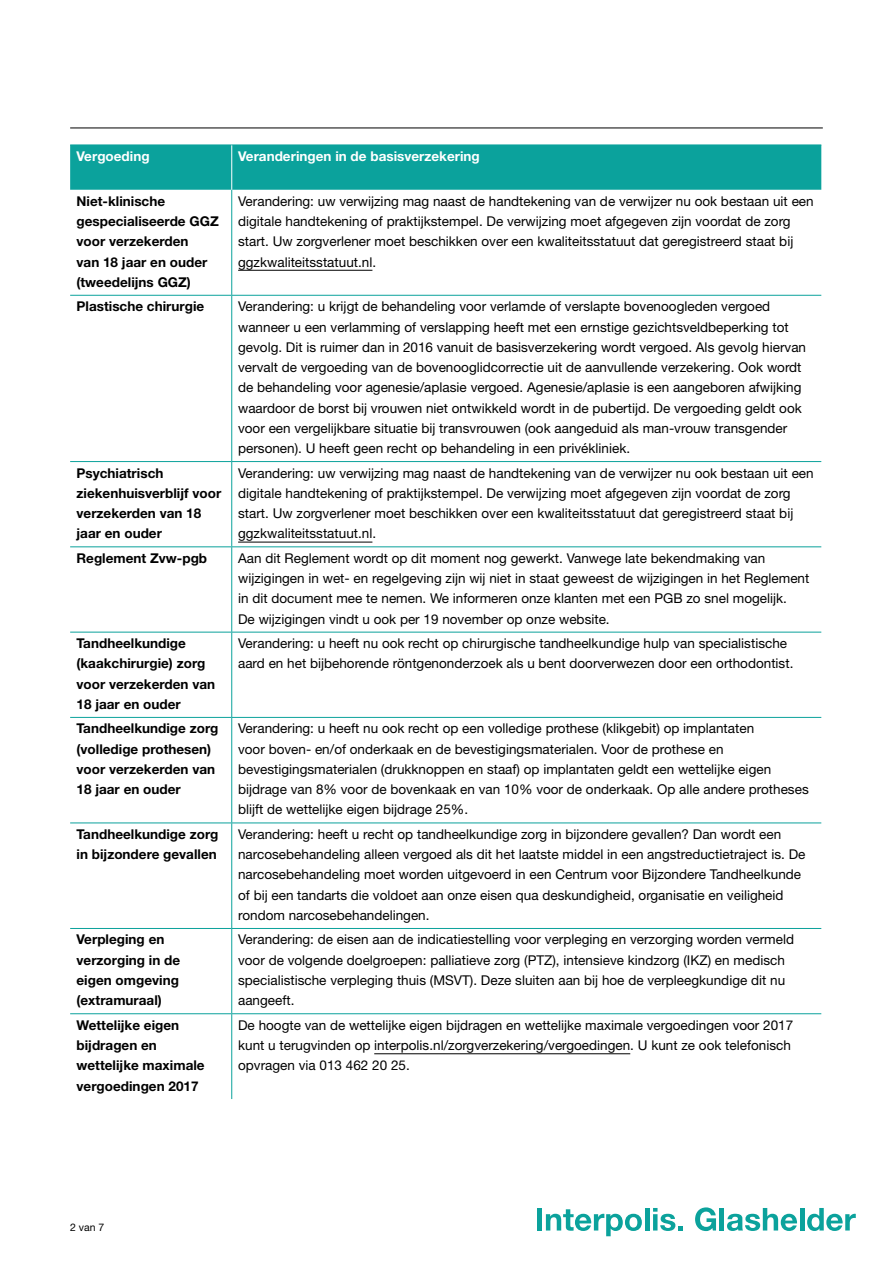
<style>
.page{position:relative;width:893px;height:1263px;background:#fff}
.page>*{position:absolute;margin:0;border:0;box-sizing:border-box;transform-origin:0 0}
.t1{font:13.5px/20.2px "Helvetica Neue LT Std";color:#000}
.t2{font:700 13.5px/20.2px "Helvetica Neue LT Std";color:#000}
.t3{font:700 13.5px "Helvetica Neue LT Std";color:#fff}
.t4{font:10.5px "Helvetica Neue LT Std";color:#000}
</style>
<div class="page">
<hr style="left:70px;top:128px;width:753px;height:1px;background:#000">
<div style="left:537px;top:1208px;width:5px;height:22px;background:#0ba29c"></div>
<svg style="left:546px;top:1209px;width:96px;height:27px"></svg>
<hr style="left:645px;top:1208px;width:4px;height:22px;background:#0ba29c">
<svg style="left:653px;top:1208px;width:30px;height:23px"></svg>
<svg style="left:695px;top:1207px;width:21px;height:24px"></svg>
<hr style="left:720px;top:1208px;width:4px;height:22px;background:#0ba29c">
<svg style="left:727px;top:1208px;width:70px;height:23px"></svg>
<hr style="left:800px;top:1208px;width:4px;height:22px;background:#0ba29c">
<svg style="left:807px;top:1208px;width:49px;height:23px"></svg>
<div style="left:70px;top:146px;width:751px;height:44px;background:#0ba29c"></div>
<hr style="left:70px;top:632px;width:162px;height:1px;background:#0ba29c">
<hr style="left:232px;top:632px;width:589px;height:1px;background:#0ba29c">
<hr style="left:70px;top:145px;width:162px;height:1px;background:#0ba29c">
<hr style="left:232px;top:145px;width:589px;height:1px;background:#0ba29c">
<hr style="left:70px;top:295px;width:162px;height:1px;background:#0ba29c">
<hr style="left:70px;top:461px;width:162px;height:1px;background:#0ba29c">
<hr style="left:70px;top:546px;width:162px;height:1px;background:#0ba29c">
<hr style="left:70px;top:717px;width:162px;height:1px;background:#0ba29c">
<hr style="left:70px;top:822px;width:162px;height:1px;background:#0ba29c">
<hr style="left:70px;top:928px;width:162px;height:1px;background:#0ba29c">
<hr style="left:231px;top:190px;width:1px;height:105px;background:#0ba29c">
<hr style="left:231px;top:296px;width:1px;height:165px;background:#0ba29c">
<hr style="left:231px;top:462px;width:1px;height:84px;background:#0ba29c">
<hr style="left:231px;top:547px;width:1px;height:85px;background:#0ba29c">
<hr style="left:231px;top:632px;width:1px;height:85px;background:#0ba29c">
<hr style="left:231px;top:718px;width:1px;height:104px;background:#0ba29c">
<hr style="left:231px;top:823px;width:1px;height:105px;background:#0ba29c">
<hr style="left:231px;top:929px;width:1px;height:84px;background:#0ba29c">
<hr style="left:232px;top:295px;width:589px;height:1px;background:#0ba29c">
<hr style="left:232px;top:461px;width:589px;height:1px;background:#0ba29c">
<hr style="left:232px;top:546px;width:589px;height:1px;background:#0ba29c">
<hr style="left:232px;top:717px;width:589px;height:1px;background:#0ba29c">
<hr style="left:232px;top:822px;width:589px;height:1px;background:#0ba29c">
<hr style="left:232px;top:928px;width:589px;height:1px;background:#0ba29c">
<hr style="left:70px;top:1013px;width:162px;height:1px;background:#0ba29c">
<hr style="left:231px;top:1014px;width:1px;height:85px;background:#0ba29c">
<hr style="left:232px;top:1013px;width:589px;height:1px;background:#0ba29c">
<hr style="left:231px;top:145px;width:1px;height:45px;background:#fff">
<hr style="left:238px;top:270px;width:134px;height:1px;background:#000">
<hr style="left:238px;top:542px;width:134px;height:1px;background:#000">
<hr style="left:374px;top:1053px;width:256px;height:1px;background:#000">
<p class="t3" style="left:77px;top:148px;width:75px">Vergoeding</p>
<p class="t3" style="left:238px;top:148px;width:243px">Veranderingen in de basisverzekering</p>
<p class="t2" style="left:77px;top:190px;width:144px">Niet-klinische gespecialiseerde GGZ voor verzekerden<br>van 18 jaar en ouder (tweedelijns GGZ)</p>
<p class="t1" style="left:238px;top:191px;width:577px">Verandering: uw verwijzing mag naast de handtekening van de verwijzer nu ook bestaan uit een digitale handtekening of praktijkstempel. De verwijzing moet afgegeven zijn voordat de zorg start. Uw zorgverlener moet beschikken over een kwaliteitsstatuut dat geregistreerd staat bij ggzkwaliteitsstatuut.nl.</p>
<p class="t2" style="left:77px;top:296px;width:129px">Plastische chirurgie</p>
<p class="t1" style="left:238px;top:296px;width:569px">Verandering: u krijgt de behandeling voor verlamde of verslapte bovenoogleden vergoed wanneer u een verlamming of verslapping heeft met een ernstige gezichtsveldbeperking tot gevolg. Dit is ruimer dan in 2016 vanuit de basisverzekering wordt vergoed. Als gevolg hiervan vervalt de vergoeding van de bovenooglidcorrectie uit de aanvullende verzekering. Ook wordt de behandeling voor agenesie/aplasie vergoed. Agenesie/aplasie is een aangeboren afwijking waardoor de borst bij vrouwen niet ontwikkeld wordt in de pubertijd. De vergoeding geldt ook voor een vergelijkbare situatie bij transvrouwen (ook aangeduid als man-vrouw transgender personen). U heeft geen recht op behandeling in een privékliniek.</p>
<p class="t2" style="left:77px;top:462px;width:146px">Psychiatrisch ziekenhuisverblijf voor verzekerden van 18 jaar en ouder</p>
<p class="t1" style="left:238px;top:462px;width:577px">Verandering: uw verwijzing mag naast de handtekening van de verwijzer nu ook bestaan uit een digitale handtekening of praktijkstempel. De verwijzing moet afgegeven zijn voordat de zorg start. Uw zorgverlener moet beschikken over een kwaliteitsstatuut dat geregistreerd staat bij ggzkwaliteitsstatuut.nl.</p>
<p class="t2" style="left:77px;top:548px;width:132px">Reglement Zvw-pgb</p>
<p class="t1" style="left:238px;top:548px;width:573px">Aan dit Reglement wordt op dit moment nog gewerkt. Vanwege late bekendmaking van wijzigingen in wet- en regelgeving zijn wij niet in staat geweest de wijzigingen in het Reglement in dit document mee te nemen. We informeren onze klanten met een PGB zo snel mogelijk.<br>De wijzigingen vindt u ook per 19 november op onze website.</p>
<p class="t2" style="left:77px;top:633px;width:140px">Tandheelkundige (kaakchirurgie) zorg voor verzekerden van<br>18 jaar en ouder</p>
<p class="t1" style="left:238px;top:633px;width:557px">Verandering: u heeft nu ook recht op chirurgische tandheelkundige hulp van specialistische aard en het bijbehorende röntgenonderzoek als u bent doorverwezen door een orthodontist.</p>
<p class="t2" style="left:77px;top:718px;width:143px">Tandheelkundige zorg (volledige prothesen) voor verzekerden van<br>18 jaar en ouder</p>
<p class="t1" style="left:238px;top:718px;width:572px">Verandering: u heeft nu ook recht op een volledige prothese (klikgebit) op implantaten<br>voor boven- en/of onderkaak en de bevestigingsmaterialen. Voor de prothese en bevestigingsmaterialen (drukknoppen en staaf) op implantaten geldt een wettelijke eigen bijdrage van 8% voor de bovenkaak en van 10% voor de onderkaak. Op alle andere protheses blijft de wettelijke eigen bijdrage 25%.</p>
<p class="t2" style="left:77px;top:824px;width:143px">Tandheelkundige zorg in bijzondere gevallen</p>
<p class="t1" style="left:238px;top:824px;width:569px">Verandering: heeft u recht op tandheelkundige zorg in bijzondere gevallen? Dan wordt een narcosebehandeling alleen vergoed als dit het laatste middel in een angstreductietraject is. De narcosebehandeling moet worden uitgevoerd in een Centrum voor Bijzondere Tandheelkunde of bij een tandarts die voldoet aan onze eisen qua deskundigheid, organisatie en veiligheid rondom narcosebehandelingen.</p>
<p class="t2" style="left:77px;top:929px;width:105px">Verpleging en verzorging in de eigen omgeving (extramuraal)</p>
<p class="t1" style="left:238px;top:929px;width:557px">Verandering: de eisen aan de indicatiestelling voor verpleging en verzorging worden vermeld voor de volgende doelgroepen: palliatieve zorg (PTZ), intensieve kindzorg (IKZ) en medisch specialistische verpleging thuis (MSVT). Deze sluiten aan bij hoe de verpleegkundige dit nu aangeeft.</p>
<p class="t2" style="left:77px;top:1014px;width:130px">Wettelijke eigen bijdragen en wettelijke maximale vergoedingen 2017</p>
<p class="t1" style="left:238px;top:1015px;width:557px">De hoogte van de wettelijke eigen bijdragen en wettelijke maximale vergoedingen voor 2017 kunt u terugvinden op interpolis.nl/zorgverzekering/vergoedingen. U kunt ze ook telefonisch opvragen via 013 462 20 25.</p>
<p class="t4" style="left:70px;top:1221px;width:36px">2 van 7</p>
</div>
